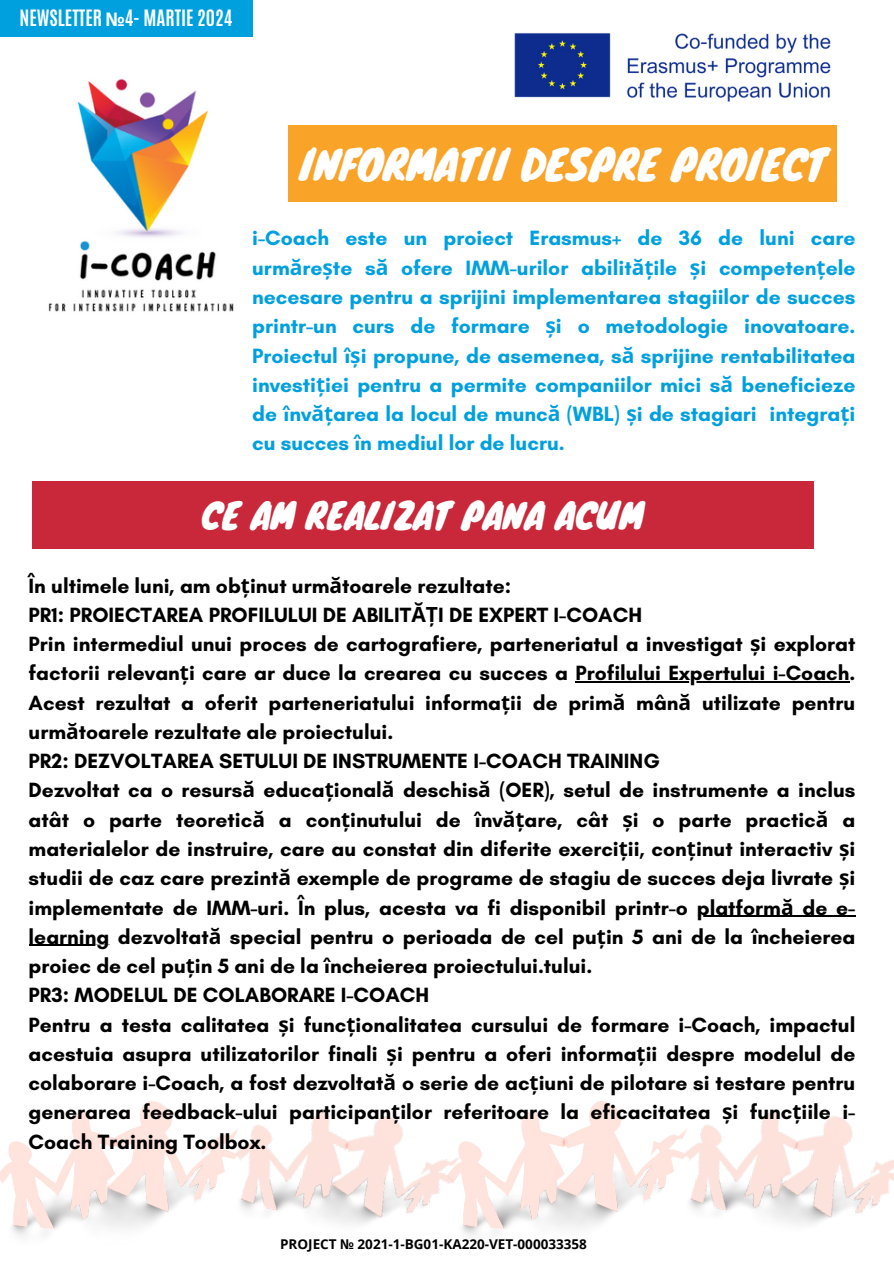
<style>
.page{position:relative;width:894px;height:1264px;background:#fff}
.page>*{position:absolute;margin:0;border:0;box-sizing:border-box;transform-origin:0 0}
.t1{font:40.8px "Knewave";color:#fff}
.t2{font:35.1px "Knewave";color:#fff}
.t3{font:700 21px/29.2px "Glacial Indifference";color:#000}
.t4{font:700 21px/29.2px "Glacial Indifference";color:#00a0de;text-align:justify}
.t5{font:700 18.75px "Antonio";color:#fff}
.t6{font:700 13.5px "Open Sans";color:#000}
.s1{font-family:"Noto Sans"}
</style>
<div class="page">
<img style="left:514px;top:33px;width:317px;height:69px">
<img style="left:48px;top:79px;width:186px;height:233px">
<img style="left:0;top:1101px;width:222px;height:135px">
<img style="left:222px;top:1111px;width:224px;height:113px">
<img style="left:446px;top:1101px;width:225px;height:135px">
<img style="left:671px;top:1111px;width:222px;height:113px">
<div style="left:0;top:0;width:252px;height:37px;background:#00a0de"></div>
<div style="left:288px;top:125px;width:548px;height:76px;background:#f9a429"></div>
<div style="left:32px;top:481px;width:781px;height:67px;background:#c9283a"></div>
<hr style="left:575px;top:681px;width:274px;height:1px;background:#000">
<hr style="left:696px;top:915px;width:159px;height:1px;background:#000">
<hr style="left:29px;top:944px;width:80px;height:2px;background:#000">
<p class="t5" style="left:20px;top:4px;width:214px">NEWSLETTER <span class="s1">№</span>4- MARTIE 2024</p>
<h1 class="t1" style="left:299px;top:132px;width:528px">INFORMATII DESPRE PROIECT</h1>
<p class="t4" style="left:252px;top:223px;width:604px">i-Coach este un proiect Erasmus+ de 36 de luni care urm<span class="s1">ă</span>re<span class="s1">ș</span>te s<span class="s1">ă</span> ofere IMM-urilor abilit<span class="s1">ăț</span>ile <span class="s1">ș</span>i competen<span class="s1">ț</span>ele necesare pentru a sprijini implementarea stagiilor de succes printr-un curs de formare <span class="s1">ș</span>i o metodologie inovatoare.<br>Proiectul î<span class="s1">ș</span>i propune, de asemenea, s<span class="s1">ă</span> sprijine rentabilitatea investi<span class="s1">ț</span>iei pentru a permite companiilor mici s<span class="s1">ă</span> beneficieze de înv<span class="s1">ăț</span>area la locul de munc<span class="s1">ă</span> (WBL) <span class="s1">ș</span>i de stagiari integra<span class="s1">ț</span>i cu succes în mediul lor de lucru.</p>
<h2 class="t2" style="left:201px;top:487px;width:443px">CE AM REALIZAT PANA ACUM</h2>
<h1 class="t3" style="left:29px;top:570px;width:828px">În ultimele luni, am ob<span class="s1">ț</span>inut urm<span class="s1">ă</span>toarele rezultate:<br>PR1: PROIECTAREA PROFILULUI DE ABILIT<span class="s1">ĂȚ</span>I DE EXPERT I-COACH<br>Prin intermediul unui proces de cartografiere, parteneriatul a investigat <span class="s1">ș</span>i explorat factorii relevan<span class="s1">ț</span>i care ar duce la crearea cu succes a Profilului Expertului i-Coach.</h1>
<h2 class="t3" style="left:29px;top:687px;width:828px">Acest rezultat a oferit parteneriatului informa<span class="s1">ț</span>ii de prim<span class="s1">ă</span> mân<span class="s1">ă</span> utilizate pentru urm<span class="s1">ă</span>toarele rezultate ale proiectului.<br>PR2: DEZVOLTAREA SETULUI DE INSTRUMENTE I-COACH TRAINING<br>Dezvoltat ca o resurs<span class="s1">ă</span> educa<span class="s1">ț</span>ional<span class="s1">ă</span> deschis<span class="s1">ă</span> (OER), setul de instrumente a inclus atât o parte teoretic<span class="s1">ă</span> a con<span class="s1">ț</span>inutului de înv<span class="s1">ăț</span>are, cât <span class="s1">ș</span>i o parte practic<span class="s1">ă</span> a materialelor de instruire, care au constat din diferite exerci<span class="s1">ț</span>ii, con<span class="s1">ț</span>inut interactiv <span class="s1">ș</span>i studii de caz care prezint<span class="s1">ă</span> exemple de programe de stagiu de succes deja livrate <span class="s1">ș</span>i implementate de IMM-uri. În plus, acesta va fi disponibil printr-o platform<span class="s1">ă</span> de e-</h2>
<p class="t3" style="left:29px;top:921px;width:828px">learning dezvoltat<span class="s1">ă</span> special pentru o perioada de cel pu<span class="s1">ț</span>in 5 ani de la încheierea proiec de cel pu<span class="s1">ț</span>in 5 ani de la încheierea proiectului.tului.<br>PR3: MODELUL DE COLABORARE I-COACH<br>Pentru a testa calitatea <span class="s1">ș</span>i func<span class="s1">ț</span>ionalitatea cursului de formare i-Coach, impactul acestuia asupra utilizatorilor finali <span class="s1">ș</span>i pentru a oferi informa<span class="s1">ț</span>ii despre modelul de colaborare i-Coach, a fost dezvoltat<span class="s1">ă</span> o serie de ac<span class="s1">ț</span>iuni de pilotare si testare pentru generarea feedback-ului participan<span class="s1">ț</span>ilor referitoare la eficacitatea <span class="s1">ș</span>i func<span class="s1">ț</span>iile i-Coach Training Toolbox.</p>
<p class="t6" style="left:280px;top:1234px;width:308px">PROJECT № 2021-1-BG01-KA220-VET-000033358</p>
</div>
